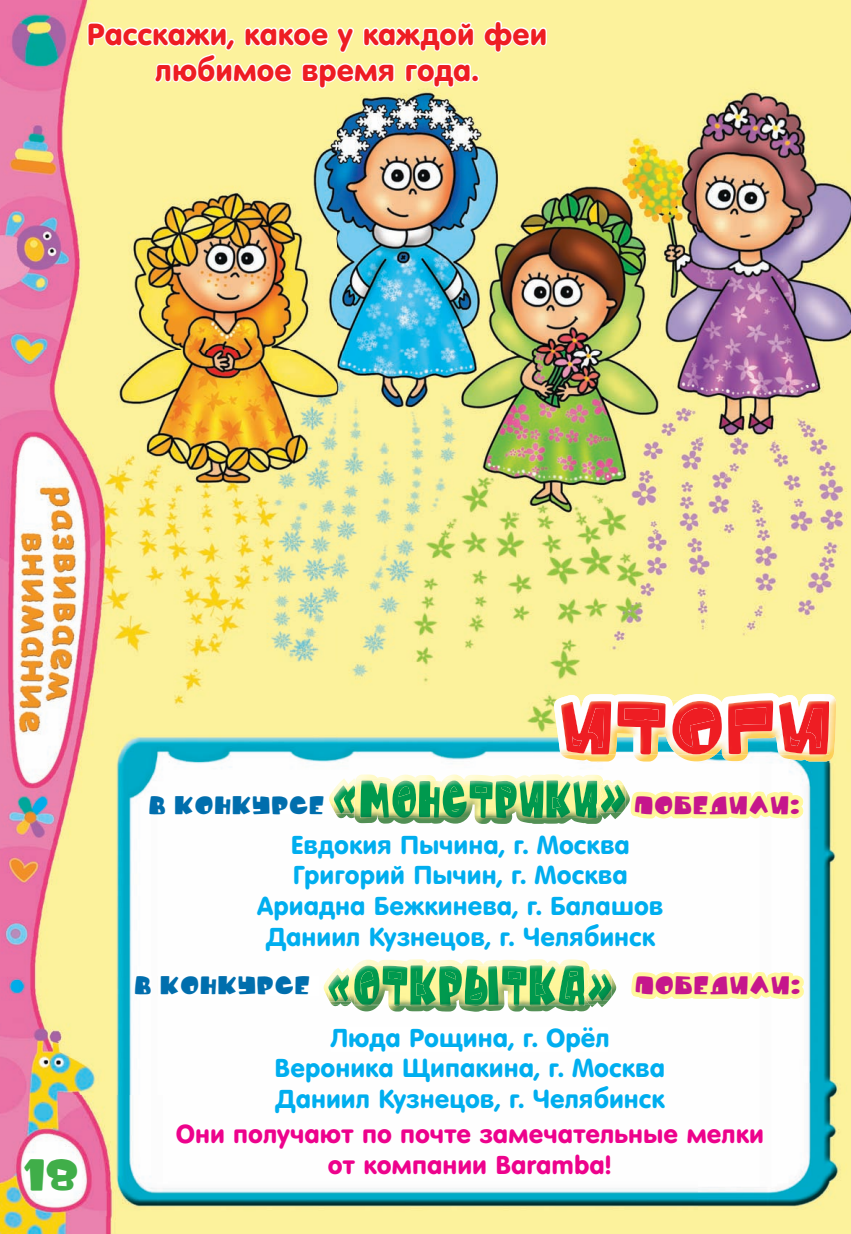
<style>
.page{position:relative;width:851px;height:1234px;background:#fff}
.page>*{position:absolute;margin:0;border:0;box-sizing:border-box;transform-origin:0 0}
.t1{font:33px "Premudry C";color:#40ae49}
.t2{font:30px/36px "v Sans Rounded";color:#ee1d23;text-align:center}
.t3{font:25.5px/30.6px "v Sans Rounded";color:#00aeef;text-align:center}
.t4{font:25.5px/30.6px "v Sans Rounded";color:#ed028c;text-align:center}
.t5{font:18.9px "Premudry C";letter-spacing:.04em;color:#006ead;scale:1.13 1}
.t6{font:18.9px "Premudry C";letter-spacing:.04em;color:#c5168c;scale:1.13 1}
</style>
<div class="page">
<img style="left:697px;top:0;width:154px;height:1233px">
<img style="left:0;top:0;width:697px;height:723px">
<img style="left:0;top:723px;width:232px;height:371px">
<img style="left:0;top:1094px;width:232px;height:139px">
<img style="left:135px;top:976px;width:97px;height:19px">
<img style="left:149px;top:795px;width:83px;height:19px">
<svg style="left:174px;top:1121px;width:52px;height:24px"></svg>
<img style="left:679px;top:693px;width:118px;height:1px">
<img style="left:811px;top:694px;width:24px;height:67px">
<img style="left:811px;top:700px;width:18px;height:54px">
<svg style="left:482px;top:19px;width:66px;height:35px"></svg>
<svg style="left:86px;top:21px;width:389px;height:125px"></svg>
<div style="left:471px;top:74px;width:8px;height:8px;border:3px solid #fff;border-radius:50%"></div>
<svg style="left:232px;top:694px;width:579px;height:539px"></svg>
<p class="t2" style="left:87px;top:16px;width:462px">Расскажи, какое у каждой феи любимое время года.</p>
<p class="t1" style="left:23px;top:1153px;width:58px">18</p>
<p class="t5" style="left:149px;top:792px;width:157px">В конкурсе</p>
<p class="t6" style="left:634px;top:792px;width:148px">победили:</p>
<p class="t3" style="left:257px;top:829px;width:408px">Евдокия Пычина, г. Москва<br>Григорий Пычин, г. Москва<br>Ариадна Бежкинева, г. Балашов<br>Даниил Кузнецов, г. Челябинск</p>
<p class="t5" style="left:134px;top:973px;width:157px">В конкурсе</p>
<p class="t6" style="left:635px;top:973px;width:148px">победили:</p>
<p class="t3" style="left:274px;top:1021px;width:392px">Люда Рощина, г. Орёл<br>Вероника Щипакина, г. Москва<br>Даниил Кузнецов, г. Челябинск</p>
<p class="t4" style="left:176px;top:1118px;width:589px">Они получают по почте замечательные мелки от компании Baramba!</p>
</div>
